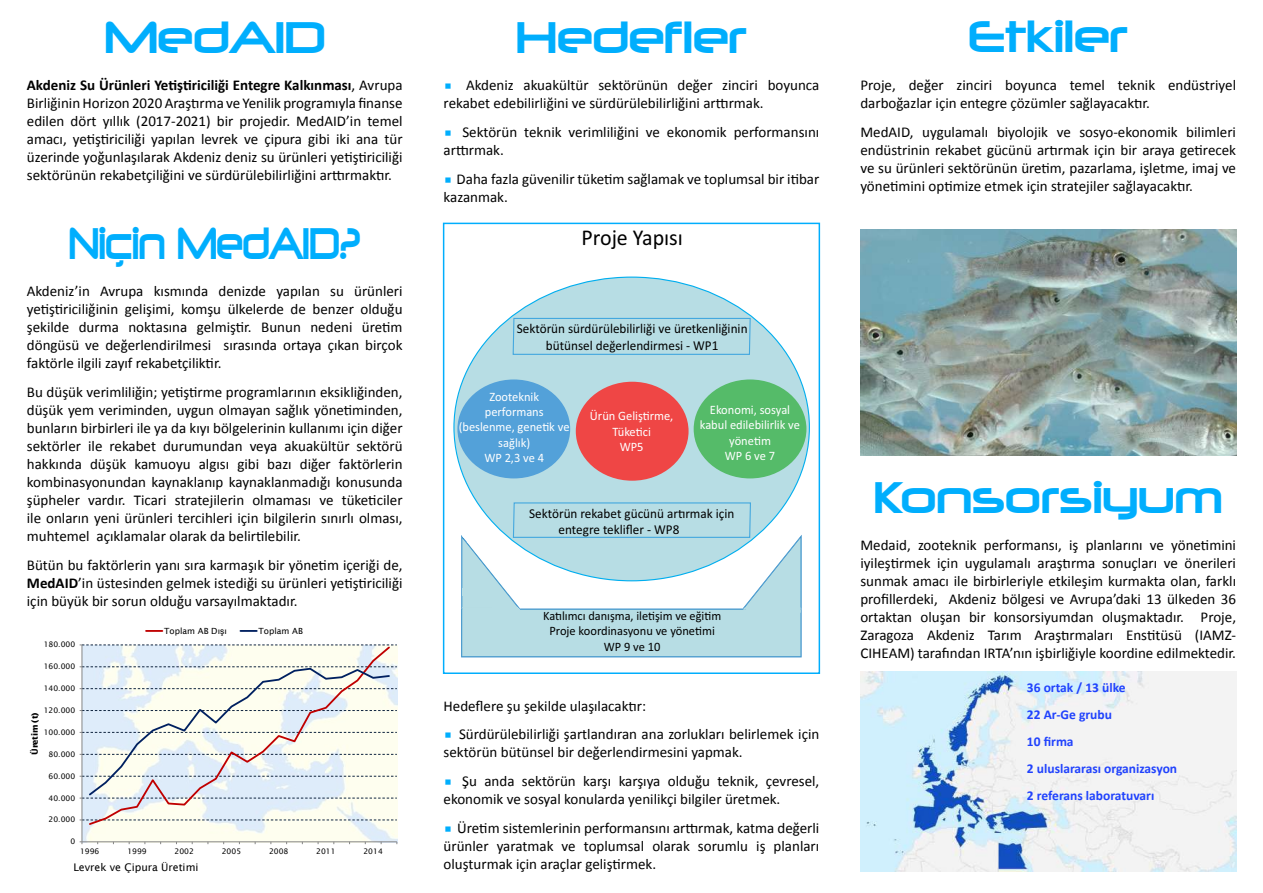
<style>
.page{position:relative;width:1263px;height:893px;background:#fff}
.page>*{position:absolute;margin:0;border:0;box-sizing:border-box;transform-origin:0 0}
.t1{font:42px "Neuropolitical";letter-spacing:-.02em;color:#00aefd}
.t2{font:42px "Neuropolitical";letter-spacing:-.04em;color:#00aefd;scale:.75 1}
.t3{font:22.65px "Calibri";color:#000}
.t4{font:15px/18px "Calibri";color:#000;text-align:justify}
.t5{font:13.65px/16.4px "Calibri";color:#000;text-align:center}
.t6{font:700 13.5px/27px "Calibri";color:#2042fd}
.t7{font:12.9px/15.5px "Calibri";color:#fff;text-align:center}
.t8{font:12.9px/15.5px "Calibri";color:#000;text-align:center}
.t9{font:12.75px "Calibri";color:#000}
.t10{font:10.5px "Lucida Sans";color:#000}
.t11{font:8.55px "Lucida Sans";color:#000}
.t12{font:700 8.55px "Lucida Sans";letter-spacing:-.025em;color:#000}
.t13{font:8.1px "Calibri";color:#000}
.t14{font:7.65px "Lucida Sans";letter-spacing:-.005em;color:#000}
.s1{font-weight:700}
.s2{font-family:"Arial"}
.s3{font-family:"Lucida Sans";font-weight:700;font-size:13.5px;color:#00aefd}
</style>
<div class="page">
<img style="left:860px;top:672px;width:376px;height:200px">
<div style="left:454px;top:277px;width:355px;height:304px;background:#b7dde4;border-radius:50%"></div>
<svg style="left:512px;top:317px;width:239px;height:221px"></svg>
<div style="left:457px;top:379px;width:113px;height:99px;background:#53a1d9;border-radius:50%"></div>
<div style="left:576px;top:382px;width:112px;height:99px;background:#ef4645;border-radius:50%"></div>
<div style="left:694px;top:379px;width:112px;height:99px;background:#55bb69;border-radius:50%"></div>
<div style="left:462px;top:609px;width:339px;height:48px;background:#b7dde4"></div>
<div style="left:746px;top:608px;width:55px;height:5px;background:#b7dde4"></div>
<svg style="left:742px;top:536px;width:59px;height:74px"></svg>
<svg style="left:461px;top:533px;width:61px;height:80px"></svg>
<div style="left:443px;top:223px;width:377px;height:451px;border:2px solid #00aefd"></div>
<img style="left:860px;top:230px;width:376px;height:225px">
<img style="left:83px;top:646px;width:314px;height:195px">
<hr style="left:82px;top:645px;width:1px;height:197px;background:#868686">
<svg style="left:79px;top:815px;width:318px;height:6px"></svg>
<svg style="left:80px;top:645px;width:317px;height:1px"></svg>
<hr style="left:82px;top:841px;width:315px;height:1px;background:#868686">
<svg style="left:79px;top:838px;width:4px;height:6px"></svg>
<svg style="left:127px;top:838px;width:3px;height:6px"></svg>
<svg style="left:143px;top:838px;width:3px;height:6px"></svg>
<svg style="left:158px;top:838px;width:3px;height:6px"></svg>
<svg style="left:173px;top:838px;width:4px;height:6px"></svg>
<svg style="left:189px;top:838px;width:4px;height:6px"></svg>
<svg style="left:204px;top:838px;width:5px;height:6px"></svg>
<svg style="left:219px;top:838px;width:5px;height:6px"></svg>
<svg style="left:235px;top:838px;width:5px;height:6px"></svg>
<svg style="left:250px;top:838px;width:6px;height:6px"></svg>
<svg style="left:265px;top:838px;width:7px;height:6px"></svg>
<svg style="left:281px;top:838px;width:6px;height:6px"></svg>
<svg style="left:296px;top:838px;width:7px;height:6px"></svg>
<svg style="left:327px;top:838px;width:7px;height:6px"></svg>
<svg style="left:87px;top:645px;width:305px;height:181px"></svg>
<svg style="left:79px;top:655px;width:318px;height:144px"></svg>
<svg style="left:145px;top:630px;width:113px;height:2px"></svg>
<h1 class="t1" style="left:104px;top:10px;width:224px">MedAID</h1>
<p class="t4" style="left:27px;top:76px;width:377px"><span class="s1">Akdeniz Su Ürünleri Yetiştiriciliği Entegre Kalkınması</span>, Avrupa Birliğinin Horizon 2020 Araştırma ve Yenilik programıyla finanse edilen dört yıllık (2017-2021) bir projedir. MedAID’in temel amacı, yetiştiriciliği yapılan levrek ve çipura gibi iki ana tür üzerinde yoğunlaşılarak Akdeniz deniz su ürünleri yetiştiriciliği sektörünün rekabetçiliğini ve sürdürülebilirliğini arttırmaktır.</p>
<h1 class="t2" style="left:68px;top:216px;width:392px">Niçin MedAID?</h1>
<p class="t4" style="left:27px;top:282px;width:377px">Akdeniz’in Avrupa kısmında denizde yapılan su ürünleri yetiştiriciliğinin gelişimi, komşu ülkelerde de benzer olduğu şekilde durma noktasına gelmiştir. Bunun nedeni üretim döngüsü ve değerlendirilmesi sırasında ortaya çıkan birçok faktörle ilgili zayıf rekabetçiliktir.</p>
<p class="t4" style="left:27px;top:383px;width:377px">Bu düşük verimliliğin; yetiştirme programlarının eksikliğinden, düşük yem veriminden, uygun olmayan sağlık yönetiminden, bunların birbirleri ile ya da kıyı bölgelerinin kullanımı için diğer sektörler ile rekabet durumundan veya akuakültür sektörü hakkında düşük kamuoyu algısı gibi bazı diğer faktörlerin kombinasyonundan kaynaklanıp kaynaklanmadığı konusunda şüpheler vardır. Ticari stratejilerin olmaması ve tüketiciler ile onların yeni ürünleri tercihleri için bilgilerin sınırlı olması, muhtemel açıklamalar olarak da belirtilebilir.</p>
<p class="t4" style="left:27px;top:556px;width:377px">Bütün bu faktörlerin yanı sıra karmaşık bir yönetim içeriği de, <span class="s1">MedAID</span>’in üstesinden gelmek istediği su ürünleri yetiştiriciliği için büyük bir sorun olduğu varsayılmaktadır.</p>
<p class="t14" style="left:44px;top:640px;width:33px">180.000</p>
<p class="t14" style="left:44px;top:662px;width:33px">160.000</p>
<p class="t14" style="left:44px;top:684px;width:33px">140.000</p>
<p class="t14" style="left:44px;top:706px;width:33px">120.000</p>
<p class="t12" style="left:30px;top:755px;width:44px;rotate:-90deg">Üretim (t)</p>
<p class="t14" style="left:44px;top:728px;width:33px">100.000</p>
<p class="t14" style="left:49px;top:750px;width:28px">80.000</p>
<p class="t14" style="left:49px;top:771px;width:28px">60.000</p>
<p class="t14" style="left:49px;top:793px;width:28px">40.000</p>
<p class="t13" style="left:54px;top:810px;width:22px">20000</p>
<p class="t14" style="left:49px;top:815px;width:28px">20.000</p>
<p class="t11" style="left:164px;top:626px;width:64px">Toplam AB Dı<span class="s2">ş</span>ı</p>
<p class="t11" style="left:258px;top:626px;width:46px">Toplam AB</p>
<p class="t13" style="left:70px;top:833px;width:6px">0</p>
<p class="t14" style="left:70px;top:837px;width:6px">0</p>
<p class="t13" style="left:81px;top:843px;width:18px">1996</p>
<p class="t13" style="left:127px;top:843px;width:18px">1999</p>
<p class="t13" style="left:173px;top:843px;width:18px">2002</p>
<p class="t13" style="left:219px;top:843px;width:18px">2005</p>
<p class="t13" style="left:265px;top:843px;width:18px">2008</p>
<p class="t13" style="left:311px;top:843px;width:18px">2011</p>
<p class="t13" style="left:357px;top:843px;width:18px">2014</p>
<p class="t14" style="left:80px;top:846px;width:21px">1996</p>
<p class="t14" style="left:127px;top:846px;width:21px">1999</p>
<p class="t14" style="left:175px;top:846px;width:21px">2002</p>
<p class="t14" style="left:222px;top:846px;width:21px">2005</p>
<p class="t14" style="left:269px;top:846px;width:21px">2008</p>
<p class="t14" style="left:316px;top:846px;width:21px">2011</p>
<p class="t14" style="left:363px;top:846px;width:21px">2014</p>
<p class="t10" style="left:73px;top:861px;width:127px">Levrek ve Çipura Üretimi</p>
<h1 class="t1" style="left:515px;top:10px;width:234px">Hedefler</h1>
<h1 class="t1" style="left:968px;top:10px;width:162px">Etkiler</h1>
<p class="t4" style="left:444px;top:76px;width:377px"><span class="s3">•</span> Akdeniz akuakültür sektörünün değer zinciri boyunca rekabet edebilirliğini ve sürdürülebilirliğini arttırmak.</p>
<p class="t4" style="left:444px;top:123px;width:377px"><span class="s3">•</span> Sektörün teknik verimliliğini ve ekonomik performansını arttırmak.</p>
<p class="t4" style="left:444px;top:170px;width:377px"><span class="s3">•</span> Daha fazla güvenilir tüketim sağlamak ve toplumsal bir itibar kazanmak.</p>
<h2 class="t3" style="left:581px;top:223px;width:103px">Proje Yapısı</h2>
<p class="t5" style="left:517px;top:321px;width:232px">Sektörün sürdürülebilirliği ve üretkenliğinin bütünsel değerlendirmesi - WP1</p>
<p class="t7" style="left:459px;top:389px;width:112px">Zooteknik performans (beslenme, gene k ve sağlık)<br>WP 2,3 ve 4</p>
<p class="t7" style="left:590px;top:408px;width:85px">Ürün Geliş rme,<br>Tüke ci<br>WP5</p>
<p class="t7" style="left:700px;top:402px;width:102px">Ekonomi, sosyal kabul edilebilirlik ve yöne m<br>WP 6 ve 7</p>
<p class="t5" style="left:559px;top:505px;width:177px;text-align:left;text-indent:-29px">Sektörün rekabet gücünü ar-rmak için entegre teklifler - WP8</p>
<p class="t9" style="left:543px;top:607px;width:180px">Ka-lımcı danışma, ile şim ve eği m</p>
<p class="t8" style="left:549px;top:623px;width:167px">Proje koordinasyonu ve yöne mi<br>WP 9 ve 10</p>
<p class="t4" style="left:444px;top:697px;width:204px">Hedeflere şu şekilde ulaşılacaktır:</p>
<p class="t4" style="left:444px;top:725px;width:377px"><span class="s3">•</span> Sürdürülebilirliği şartlandıran ana zorlukları belirlemek için sektörün bütünsel bir değerlendirmesini yapmak.</p>
<p class="t4" style="left:444px;top:772px;width:377px"><span class="s3">•</span> Şu anda sektörün karşı karşıya olduğu teknik, çevresel, ekonomik ve sosyal konularda yenilikçi bilgiler üretmek.</p>
<p class="t4" style="left:444px;top:819px;width:377px"><span class="s3">•</span> Üretim sistemlerinin performansını arttırmak, katma değerli ürünler yaratmak ve toplumsal olarak sorumlu iş planları oluşturmak için araçlar geliştirmek.</p>
<p class="t4" style="left:860px;top:76px;width:377px">Proje, değer zinciri boyunca temel teknik endüstriyel darboğazlar için entegre çözümler sağlayacaktır.</p>
<p class="t4" style="left:860px;top:123px;width:377px">MedAID, uygulamalı biyolojik ve sosyo-ekonomik bilimleri endüstrinin rekabet gücünü artırmak için bir araya getirecek ve su ürünleri sektörünün üretim, pazarlama, işletme, imaj ve yönetimini optimize etmek için stratejiler sağlayacaktır.</p>
<h1 class="t1" style="left:873px;top:470px;width:352px">Konsorsiyum</h1>
<p class="t4" style="left:860px;top:536px;width:377px">Medaid, zooteknik performansı, iş planlarını ve yönetimini iyileştirmek için uygulamalı araştırma sonuçları ve önerileri sunmak amacı ile birbirleriyle etkileşim kurmakta olan, farklı profillerdeki, Akdeniz bölgesi ve Avrupa’daki 13 ülkeden 36 ortaktan oluşan bir konsorsiyumdan oluşmaktadır. Proje, Zaragoza Akdeniz Tarım Araştırmaları Enstitüsü (IAMZ-CIHEAM) tarafından IRTA’nın işbirliğiyle koordine edilmektedir.</p>
<p class="t6" style="left:1027px;top:674px;width:152px">36 ortak / 13 ülke<br>22 Ar-Ge grubu<br>10 firma<br>2 uluslararası organizasyon<br>2 referans laboratuvarı</p>
</div>
